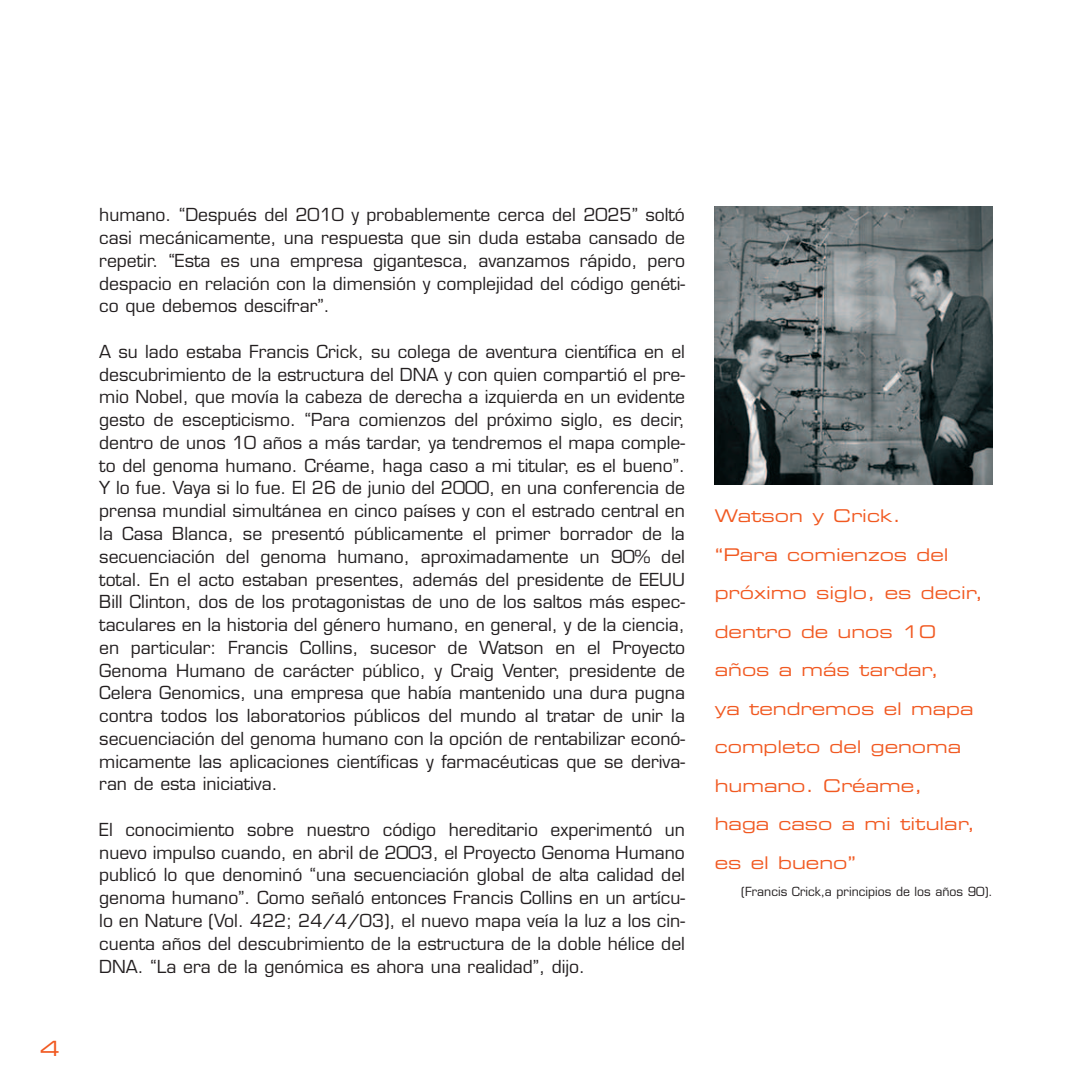
<style>
.page{position:relative;width:1092px;height:1092px;background:#fff}
.page>*{position:absolute;margin:0;border:0;box-sizing:border-box;transform-origin:0 0}
.t1{font:21px "Eurostile Extended Two";color:#f15921}
.t2{font:17.5px/22.8px "Eurostile";color:#231f20;text-align:justify}
.t3{font:17.5px/38.5px "Eurostile Extended Two";color:#f15921}
.t4{font:12.25px "Eurostile";color:#231f20}
</style>
<div class="page">
<img style="left:714px;top:207px;width:278px;height:278px">
<p class="t1" style="left:40px;top:1040px;width:22px">4</p>
<p class="t2" style="left:99px;top:205px;width:587px">humano. “Después del 2010 y probablemente cerca del 2025” soltó casi mecánicamente, una respuesta que sin duda estaba cansado de repetir. “Esta es una empresa gigantesca, avanzamos rápido, pero despacio en relación con la dimensión y complejidad del código genéti&shy;co que debemos descifrar”.</p>
<p class="t2" style="left:99px;top:342px;width:587px">A su lado estaba Francis Crick, su colega de aventura científica en el descubrimiento de la estructura del DNA y con quien compartió el pre&shy;mio Nobel, que movía la cabeza de derecha a izquierda en un evidente gesto de escepticismo. “Para comienzos del próximo siglo, es decir, dentro de unos 10 años a más tardar, ya tendremos el mapa comple&shy;to del genoma humano. Créame, haga caso a mi titular, es el bueno”.<br>Y lo fue. Vaya si lo fue. El 26 de junio del 2000, en una conferencia de prensa mundial simultánea en cinco países y con el estrado central en la Casa Blanca, se presentó públicamente el primer borrador de la secuenciación del genoma humano, aproximadamente un 90% del total. En el acto estaban presentes, además del presidente de EEUU Bill Clinton, dos de los protagonistas de uno de los saltos más espec&shy;taculares en la historia del género humano, en general, y de la ciencia, en particular: Francis Collins, sucesor de Watson en el Proyecto Genoma Humano de carácter público, y Craig Venter, presidente de Celera Genomics, una empresa que había mantenido una dura pugna contra todos los laboratorios públicos del mundo al tratar de unir la secuenciación del genoma humano con la opción de rentabilizar econó&shy;micamente las aplicaciones científicas y farmacéuticas que se deriva&shy;ran de esta iniciativa.</p>
<p class="t2" style="left:99px;top:819px;width:587px">El conocimiento sobre nuestro código hereditario experimentó un nuevo impulso cuando, en abril de 2003, el Proyecto Genoma Humano publicó lo que denominó “una secuenciación global de alta calidad del genoma humano”. Como señaló entonces Francis Collins en un artícu&shy;lo en Nature (Vol. 422; 24/4/03), el nuevo mapa veía la luz a los cin&shy;cuenta años del descubrimiento de la estructura de la doble hélice del DNA. “La era de la genómica es ahora una realidad”, dijo.</p>
<p class="t3" style="left:714px;top:498px;width:188px">Watson y Crick.</p>
<p class="t3" style="left:714px;top:536px;width:235px">“Para comienzos del</p>
<p class="t3" style="left:714px;top:575px;width:270px">próximo siglo, es decir,</p>
<p class="t3" style="left:714px;top:613px;width:223px">dentro de unos 10</p>
<p class="t3" style="left:714px;top:652px;width:226px">años a más tardar,</p>
<p class="t3" style="left:714px;top:690px;width:260px">ya tendremos el mapa</p>
<p class="t3" style="left:714px;top:729px;width:248px">completo del genoma</p>
<p class="t3" style="left:714px;top:767px;width:262px">humano. Créame, haga caso a mi titular,</p>
<p class="t3" style="left:714px;top:844px;width:143px">es el bueno”</p>
<p class="t4" style="left:741px;top:886px;width:253px">(Francis Crick,a principios de los años 90).</p>
</div>
